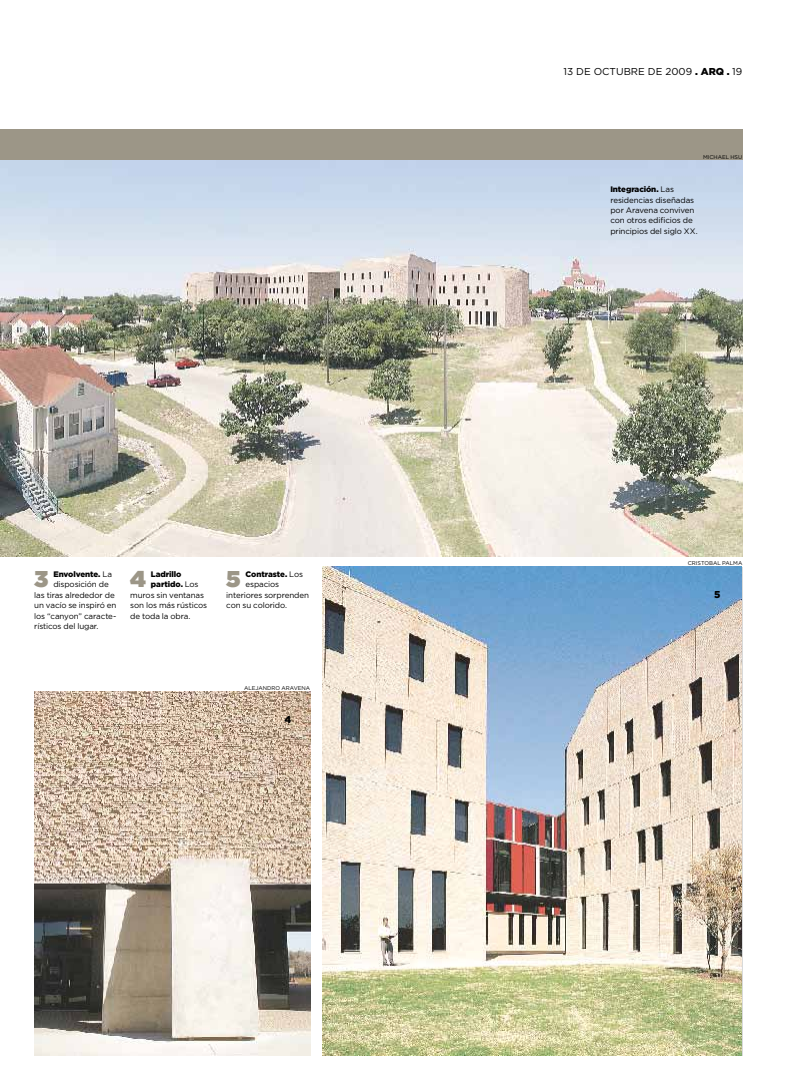
<style>
.page{position:relative;width:802px;height:1088px;background:#fff}
.page>*{position:absolute;margin:0;border:0;box-sizing:border-box;transform-origin:0 0}
.Epigrafe_con_numeros{font:900 22.9px "Gotham";color:#9c9687}
.t1{font:10px "Gotham";color:#000}
.t2{font:900 10px "Gotham";color:#000}
.Epigrafe_con_numeros-2{font:8px "Gotham";letter-spacing:-.01em;color:#000}
.Epigrafe{font:8px/10.4px "Gotham";letter-spacing:-.01em;color:#000}
.Epigrafe_con_numeros-3{font:900 8px "Gotham";letter-spacing:-.01em;color:#000}
.Credito{font:5.5px "Gotham";color:#000}
.s1{font-weight:400}
.s2{font-weight:900}
</style>
<div class="page">
<img style="left:322px;top:566px;width:420px;height:489px">
<img style="left:34px;top:691px;width:276px;height:364px">
<div style="left:0;top:130px;width:742px;height:31px;background:#9c9687"></div>
<img style="left:0;top:161px;width:742px;height:395px">
<p class="Epigrafe_con_numeros" style="left:34px;top:563px;width:16px">3</p>
<p class="Epigrafe_con_numeros-3" style="left:53px;top:569px;width:60px">Envolvente. <span class="s1">La</span></p>
<p class="Epigrafe_con_numeros-2" style="left:53px;top:579px;width:57px">disposición de</p>
<p class="Epigrafe_con_numeros-2" style="left:34px;top:590px;width:82px">las tiras alrededor de</p>
<p class="Epigrafe_con_numeros-2" style="left:34px;top:600px;width:84px">un vacío se inspiró en</p>
<p class="Epigrafe_con_numeros-2" style="left:34px;top:611px;width:84px">los “canyon” caracte-</p>
<p class="Epigrafe_con_numeros-2" style="left:34px;top:621px;width:66px">rísticos del lugar.</p>
<p class="Epigrafe_con_numeros" style="left:130px;top:563px;width:17px">4</p>
<p class="Epigrafe_con_numeros-3" style="left:151px;top:569px;width:32px">Ladrillo</p>
<p class="Epigrafe_con_numeros-3" style="left:151px;top:579px;width:49px">partido. <span class="s1">Los</span></p>
<p class="Epigrafe_con_numeros-2" style="left:130px;top:590px;width:75px">muros sin ventanas</p>
<p class="Epigrafe_con_numeros-2" style="left:130px;top:600px;width:78px">son los más rústicos</p>
<p class="Epigrafe_con_numeros-2" style="left:130px;top:611px;width:62px">de toda la obra.</p>
<p class="Epigrafe_con_numeros" style="left:226px;top:563px;width:16px">5</p>
<p class="Epigrafe_con_numeros-3" style="left:246px;top:569px;width:59px">Contraste. <span class="s1">Los</span></p>
<p class="Epigrafe_con_numeros-2" style="left:246px;top:579px;width:35px">espacios</p>
<p class="Epigrafe_con_numeros-2" style="left:226px;top:590px;width:84px">interiores sorprenden</p>
<p class="Epigrafe_con_numeros-2" style="left:226px;top:600px;width:62px">con su colorido.</p>
<p class="Credito" style="left:244px;top:684px;width:68px">alejand ro aravena</p>
<p class="t2" style="left:285px;top:712px;width:8px">4</p>
<p class="t1" style="left:564px;top:65px;width:180px">13 DE octubre DE 2009 <span class="s2">. ARQ .</span> 19</p>
<p class="Credito" style="left:703px;top:153px;width:41px">michael hsu</p>
<p class="Epigrafe" style="left:610px;top:184px;width:89px"><span class="s2">Integración.</span> Las residencias diseñadas por Aravena conviven con otros edificios de principios del siglo XX.</p>
<p class="Credito" style="left:688px;top:559px;width:56px">cristobal palma</p>
<p class="t2" style="left:714px;top:587px;width:8px">5</p>
</div>
